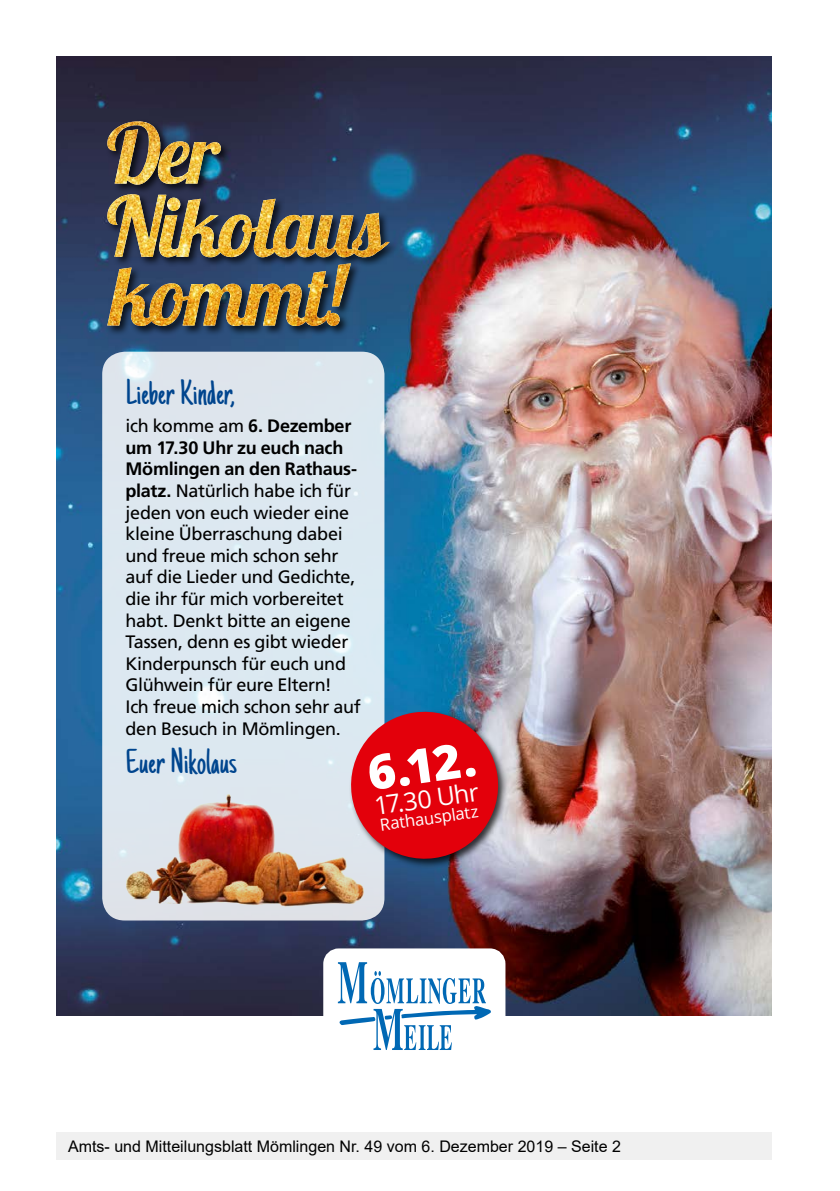
<style>
.page{position:relative;width:840px;height:1191px;background:#fff}
.page>*{position:absolute;margin:0;border:0;box-sizing:border-box;transform-origin:0 0}
.t1{font:800 47.8px "Open Sans";color:#fff}
.t2{font:36px "Just Another Hand";color:#00458e}
.t3{font:25px "Open Sans";color:#fff}
.t4{font:18px/21.6px "Frutiger LT Std";letter-spacing:-.015em;color:#000}
.t5{font:16.6px "Open Sans";color:#fff}
.t6{font:16px "Arial";color:#000}
.s1{font-weight:700}
</style>
<div class="page">
<div style="left:57px;top:1132px;width:714px;height:27px;background:#f0f0f0"></div>
<img style="left:57px;top:57px;width:714px;height:958px">
<div style="left:323px;top:948px;width:182px;height:115px;border:13px solid #fff;border-radius:9px"></div>
<svg style="left:337px;top:962px;width:153px;height:88px"></svg>
<div style="left:102px;top:352px;width:282px;height:568px;background:#dce8f0;border-radius:23px"></div>
<div style="left:105px;top:261px;width:255px;height:75px;background:#000;opacity:.75"></div>
<img style="left:107px;top:267px;width:244px;height:59px">
<div style="left:105px;top:192px;width:294px;height:75px;background:#000;opacity:.75"></div>
<img style="left:107px;top:194px;width:282px;height:63px">
<div style="left:105px;top:119px;width:126px;height:76px;background:#000;opacity:.75"></div>
<img style="left:107px;top:121px;width:114px;height:64px">
<img style="left:122px;top:760px;width:242px;height:148px">
<div style="left:349px;top:709px;width:159px;height:160px;background:#000;opacity:.75"></div>
<svg style="left:346px;top:707px;width:156px;height:156px"></svg>
<h2 class="t2" style="left:125px;top:372px;width:111px">Lieber Kinder,</h2>
<p class="t4" style="left:125px;top:415px;width:237px">ich komme am <span class="s1">6. Dezember um 17.30 Uhr zu euch nach<br>Mömlingen an den Rathaus&shy;platz.</span> Natürlich habe ich für jeden von euch wieder eine kleine Überraschung dabei und freue mich schon sehr auf die Lieder und Gedichte, die ihr für mich vorbereitet habt. Denkt bitte an eigene<br>Tassen, denn es gibt wieder<br>Kinderpunsch für euch und<br>Glühwein für eure Eltern!<br>Ich freue mich schon sehr auf den Besuch in Mömlingen.</p>
<h2 class="t2" style="left:125px;top:740px;width:113px">Euer Nikolaus</h2>
<h1 class="t1" style="left:362px;top:737px;width:110px;rotate:-8deg">6.12.</h1>
<h3 class="t3" style="left:372px;top:789px;width:107px;rotate:-8deg">17.30 Uhr</h3>
<p class="t5" style="left:378px;top:813px;width:101px;rotate:-8deg">Rathausplatz</p>
<p class="t6" style="left:68px;top:1135px;width:554px">Amts- und Mitteilungsblatt Mömlingen Nr. 49 vom 6. Dezember 2019 – Seite 2</p>
</div>
